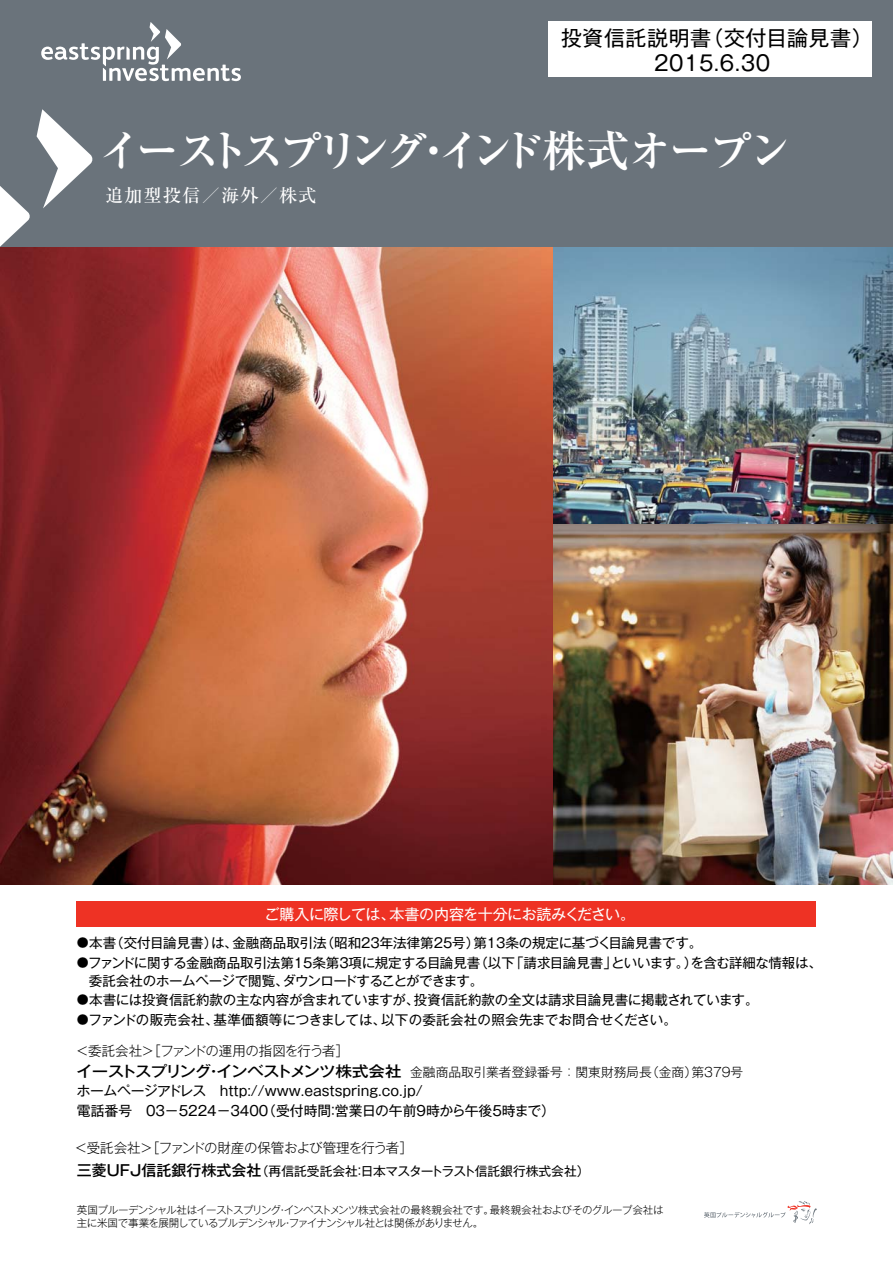
<style>
.page{position:relative;width:893px;height:1263px;background:#fff}
.page>*{position:absolute;margin:0;border:0;box-sizing:border-box;transform-origin:0 0}
.t1{font:700 43.5px "Ryumin";letter-spacing:-.135em;color:#fff}
.t2{font:21px/25.5px "Gothic MB101";letter-spacing:.025em;color:#000;text-align:center}
.t3{font:500 18px "Ryumin";letter-spacing:.075em;color:#fff}
.t4{font:15px "Gothic MB101";letter-spacing:-.03em;color:#fff}
.t5{font:13.8px/19.5px "Gothic MB101";color:#000}
.t6{font:13.5px "Gothic MB101";letter-spacing:-.01em;color:#000}
.t7{font:13.5px/18px "Gothic MB101";letter-spacing:-.03em;color:#000}
.t8{font:13.5px "Gothic MB101";letter-spacing:.015em;color:#000}
.t9{font:300 13.5px "Gothic MB101";letter-spacing:-.02em;color:#000}
.t10{font:300 13.5px "Gothic MB101";letter-spacing:-.04em;color:#000}
.t11{font:300 12.75px "Gothic MB101";color:#000}
.t12{font:12.75px "Gothic MB101";color:#000}
.t13{font:300 10.5px/12.8px "Gothic MB101";letter-spacing:-.045em;color:#000}
.s1{font-size:12px}
.s2{font-weight:500;font-size:15px}
</style>
<div class="page">
<img style="left:0;top:247px;width:892px;height:638px">
<div style="left:0;top:0;width:892px;height:247px;background:#6a737b"></div>
<svg style="left:37px;top:109px;width:56px;height:99px"></svg>
<svg style="left:0;top:186px;width:30px;height:61px"></svg>
<div style="left:548px;top:21px;width:324px;height:56px;background:#fff"></div>
<svg style="left:41px;top:22px;width:200px;height:59px"></svg>
<svg style="left:704px;top:1201px;width:112px;height:23px"></svg>
<div style="left:76px;top:902px;width:740px;height:25px;background:#ee3224"></div>
<h2 class="t2" style="left:561px;top:28px;width:313px">投資信託説明書（交付目論見書）<br>2015.6.30</h2>
<h1 class="t1" style="left:99px;top:136px;width:694px">イーストスプリング・インド株式オープン</h1>
<h3 class="t3" style="left:105px;top:189px;width:213px">追加型投信／海外／株式</h3>
<p class="t4" style="left:264px;top:909px;width:372px">ご購入に際しては、本書の内容を十分にお読みください。</p>
<p class="t6" style="left:77px;top:938px;width:627px"><span class="s1">●</span>本書（交付目論見書）は、金融商品取引法（昭和23年法律第25号）第13条の規定に基づく目論見書です。</p>
<p class="t7" style="left:89px;top:955px;width:734px;text-indent:-12px"><span class="s1">●</span>ファンドに関する金融商品取引法第15条第3項に規定する目論見書（以下「請求目論見書」といいます。）を含む詳細な情報は、委託会社のホームページで閲覧、ダウンロードすることができます。</p>
<p class="t6" style="left:77px;top:995px;width:683px"><span class="s1">●</span>本書には投資信託約款の主な内容が含まれていますが、投資信託約款の全文は請求目論見書に掲載されています。</p>
<p class="t8" style="left:77px;top:1014px;width:601px"><span class="s1">●</span>ファンドの販売会社、基準価額等につきましては、以下の委託会社の照会先までお問合せください。</p>
<p class="t10" style="left:76px;top:1046px;width:275px">＜委託会社＞［ファンドの運用の指図を行う者］</p>
<p class="t11" style="left:77px;top:1067px;width:668px"><span class="s2">イーストスプリング・インベストメンツ株式会社</span> 金融商品取引業者登録番号：関東財務局長（金商）第379号</p>
<p class="t5" style="left:77px;top:1083px;width:480px">ホームページアドレス　http://www.eastspring.co.jp/<br>電話番号　03－5224－3400（受付時間：営業日の午前9時から午後5時まで）</p>
<p class="t9" style="left:74px;top:1143px;width:340px">＜受託会社＞［ファンドの財産の保管および管理を行う者］</p>
<p class="t12" style="left:77px;top:1166px;width:514px"><span class="s2">三菱ＵＦＪ信託銀行株式会社</span>（再信託受託会社：日本マスタートラスト信託銀行株式会社）</p>
<p class="t13" style="left:77px;top:1206px;width:588px">英国プルーデンシャル社はイーストスプリング・インベストメンツ株式会社の最終親会社です。最終親会社およびそのグループ会社は主に米国で事業を展開しているプルデンシャル・ファイナンシャル社とは関係がありません。</p>
</div>
